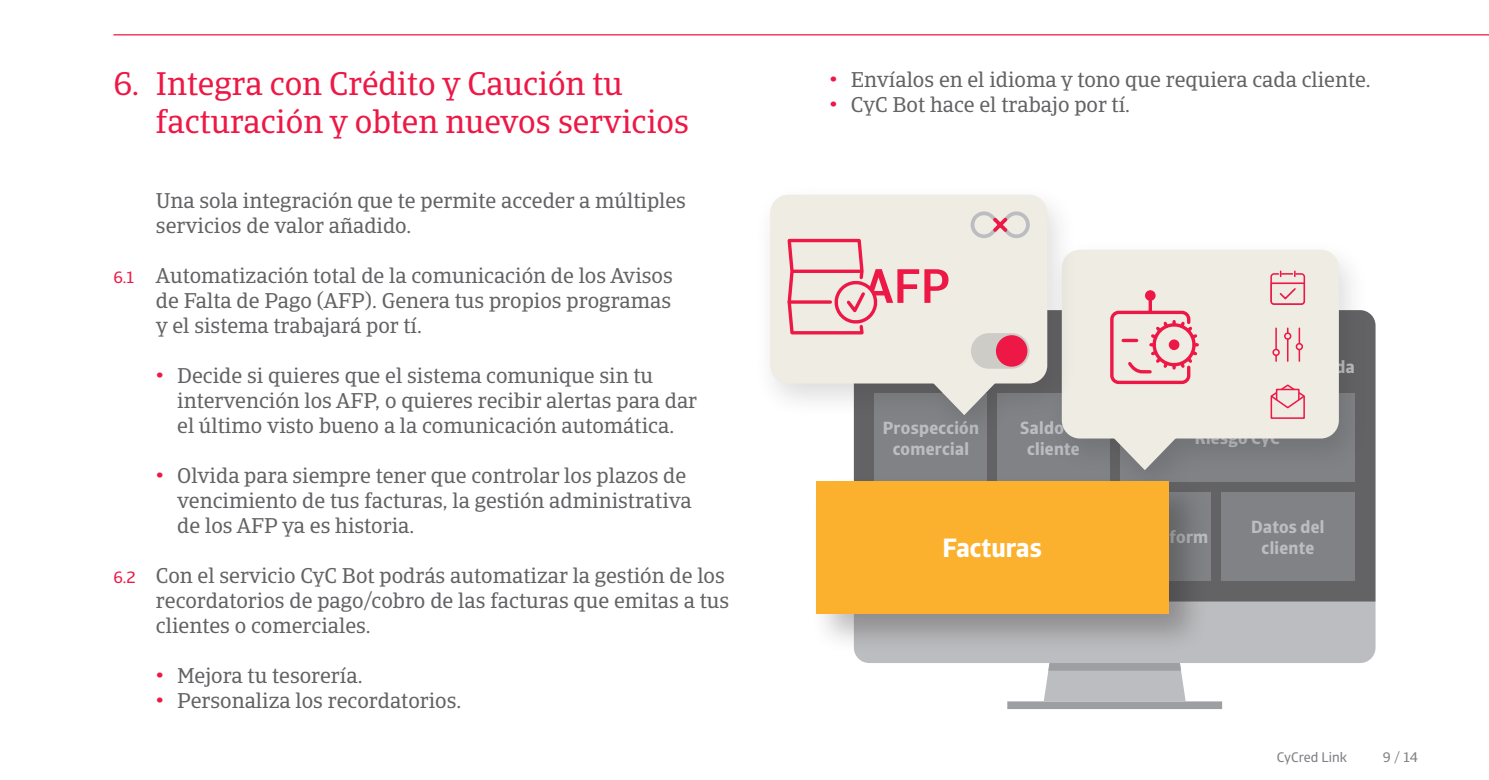
<style>
.page{position:relative;width:1489px;height:780px;background:#fff}
.page>*{position:absolute;margin:0;border:0;box-sizing:border-box;transform-origin:0 0}
.t1{font:32.5px/37.5px "Catalana";color:#ed1845}
.t2{font:700 26.25px "Catalana Sans";letter-spacing:.005em;color:#fff}
.t3{font:21.25px/25px "Catalana";color:#636366}
.t4{font:700 17.5px "Catalana Sans";letter-spacing:.02em;color:#bcbdc0}
.t5{font:13.75px "Catalana Sans";color:#808285}
.s1{font-family:"Catalana Sans";font-size:16.25px;color:#ed1845}
.s2{font-weight:700;color:#ed1845}
</style>
<div class="page">
<hr style="left:113px;top:34px;width:1375px;height:1px;background:#ed1845">
<div style="left:853px;top:312px;width:522px;height:289px;background:#636366"></div>
<svg style="left:855px;top:601px;width:520px;height:108px"></svg>
<div style="left:1221px;top:492px;width:133px;height:88px;background:#808285"></div>
<div style="left:997px;top:393px;width:112px;height:89px;background:#808285"></div>
<div style="left:874px;top:393px;width:112px;height:89px;background:#808285"></div>
<div style="left:1044px;top:238px;width:324px;height:265px;background:#231f20;opacity:.15"></div>
<div style="left:1061px;top:250px;width:277px;height:188px;background:#efece4;border-radius:18px"></div>
<svg style="left:1113px;top:438px;width:63px;height:32px;background:#b0afac"></svg>
<div style="left:1270px;top:273px;width:34px;height:32px;border:2px solid #ed1845;border-radius:3px"></div>
<svg style="left:1270px;top:282px;width:35px;height:23px"></svg>
<svg style="left:1275px;top:328px;width:1px;height:20px"></svg>
<hr style="left:1286px;top:339px;width:2px;height:22px;background:#ed1845">
<svg style="left:1298px;top:328px;width:1px;height:15px"></svg>
<svg style="left:1286px;top:350px;width:15px;height:12px"></svg>
<div style="left:1272px;top:348px;width:7px;height:8px;border:2px solid #ed1845;border-radius:50%"></div>
<div style="left:1283px;top:332px;width:8px;height:8px;border:2px solid #ed1845;border-radius:50%"></div>
<div style="left:1295px;top:343px;width:7px;height:7px;border:2px solid #ed1845;border-radius:50%"></div>
<svg style="left:1270px;top:384px;width:35px;height:35px"></svg>
<svg style="left:1144px;top:290px;width:11px;height:11px"></svg>
<svg style="left:1110px;top:294px;width:89px;height:91px"></svg>
<div style="left:1168px;top:339px;width:11px;height:11px;background:#ed1845;border-radius:50%"></div>
<div style="left:753px;top:183px;width:324px;height:265px;background:#231f20;opacity:.15"></div>
<div style="left:770px;top:195px;width:277px;height:188px;background:#efece4;border-radius:18px"></div>
<svg style="left:932px;top:383px;width:63px;height:32px"></svg>
<svg style="left:970px;top:333px;width:59px;height:36px"></svg>
<div style="left:995px;top:335px;width:32px;height:31px;background:#ed1845;border-radius:50%"></div>
<svg style="left:970px;top:211px;width:60px;height:27px"></svg>
<svg style="left:787px;top:238px;width:161px;height:97px"></svg>
<div style="left:809px;top:474px;width:400px;height:180px;background:#231f20;opacity:.3"></div>
<div style="left:816px;top:481px;width:352px;height:132px;background:#fbb12e"></div>
<p class="t1" style="left:156px;top:66px;width:534px;text-indent:-43px">6. Integra con Crédito y Caución tu facturación y obten nuevos servicios</p>
<p class="t3" style="left:156px;top:188px;width:531px">Una sola integración que te permite acceder a múltiples servicios de valor añadido.</p>
<p class="t3" style="left:156px;top:263px;width:518px;text-align:justify;text-indent:-43px"><span class="s1">6.1</span> Automatización total de la comunicación de los Avisos de Falta de Pago (AFP). Genera tus propios programas y el sistema trabajará por tí.</p>
<p class="t3" style="left:177px;top:363px;width:521px;text-indent:-21px"><span class="s2">•</span> Decide si quieres que el sistema comunique sin tu intervención los AFP, o quieres recibir alertas para dar el último visto bueno a la comunicación automática.</p>
<p class="t3" style="left:177px;top:463px;width:516px;text-indent:-21px"><span class="s2">•</span> Olvida para siempre tener que controlar los plazos de vencimiento de tus facturas, la gestión administrativa de los AFP ya es historia.</p>
<p class="t3" style="left:156px;top:563px;width:574px;text-indent:-43px"><span class="s1">6.2</span> Con el servicio CyC Bot podrás automatizar la gestión de los recordatorios de pago/cobro de las facturas que emitas a tus clientes o comerciales.</p>
<p class="t3" style="left:156px;top:663px;width:208px"><span class="s2">•</span> Mejora tu tesorería.</p>
<p class="t3" style="left:156px;top:688px;width:307px"><span class="s2">•</span> Personaliza los recordatorios.</p>
<p class="t3" style="left:829px;top:67px;width:542px"><span class="s2">•</span> Envíalos en el idioma y tono que requiera cada cliente.</p>
<p class="t3" style="left:829px;top:92px;width:302px"><span class="s2">•</span> CyC Bot hace el trabajo por tí.</p>
<p class="t4" style="left:882px;top:416px;width:98px">Prospección</p>
<p class="t4" style="left:892px;top:437px;width:78px">comercial</p>
<p class="t4" style="left:1020px;top:416px;width:68px">Saldo de</p>
<p class="t4" style="left:1027px;top:437px;width:54px">cliente</p>
<p class="t2" style="left:942px;top:531px;width:101px">Facturas</p>
<p class="t4" style="left:1194px;top:427px;width:87px">Riesgo CyC</p>
<p class="t4" style="left:1251px;top:515px;width:75px">Datos del</p>
<p class="t4" style="left:1261px;top:536px;width:54px">cliente</p>
<p class="t5" style="left:1276px;top:748px;width:72px">CyCred Link</p>
<p class="t5" style="left:1382px;top:748px;width:37px">9 / 14</p>
</div>
